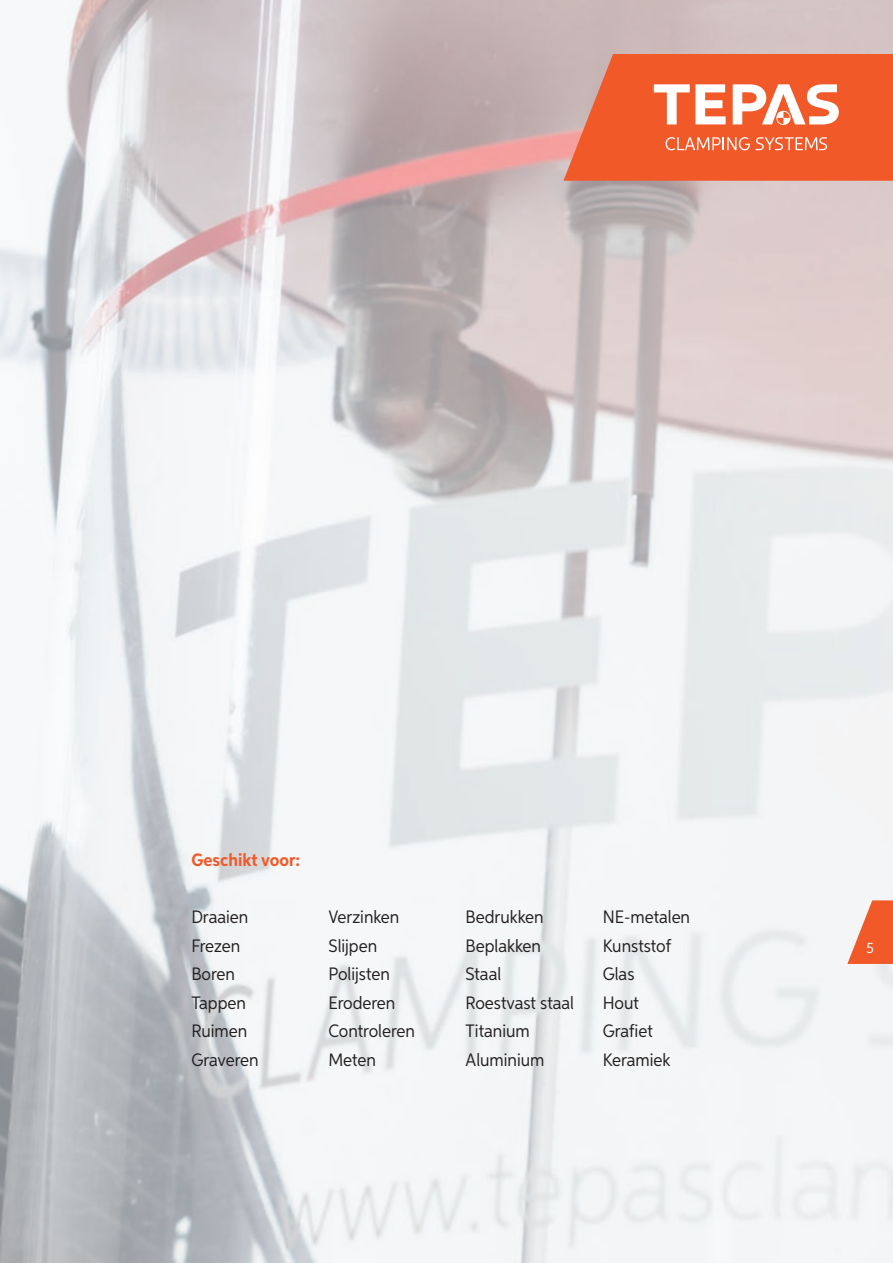
<style>
.page{position:relative;width:893px;height:1263px;background:#fff}
.page>*{position:absolute;margin:0;border:0;box-sizing:border-box;transform-origin:0 0}
.t1{font:18px/28.5px "Aspira Nar";color:#231f20}
.t2{font:700 18px "Aspira Nar";color:#f15929}
.t3{font:15px "Aspira Nar";color:#fff}
</style>
<div class="page">
<img style="left:0;top:0;width:893px;height:1263px">
<svg style="left:563px;top:54px;width:330px;height:127px;background:#ef724c"></svg>
<svg style="left:847px;top:900px;width:46px;height:64px"></svg>
<p class="t2" style="left:191px;top:849px;width:110px">Geschikt voor:</p>
<p class="t1" style="left:191px;top:902px;width:69px">Draaien<br>Frezen<br>Boren<br>Tappen<br>Ruimen<br>Graveren</p>
<p class="t1" style="left:328px;top:902px;width:88px">Verzinken<br>Slijpen<br>Polijsten<br>Eroderen<br>Controleren<br>Meten</p>
<p class="t1" style="left:466px;top:902px;width:110px">Bedrukken<br>Beplakken<br>Staal<br>Roestvast staal<br>Titanium<br>Aluminium</p>
<p class="t1" style="left:603px;top:902px;width:89px">NE-metalen<br>Kunststof<br>Glas<br>Hout<br>Grafiet<br>Keramiek</p>
<p class="t3" style="left:867px;top:938px;width:9px">5</p>
</div>
